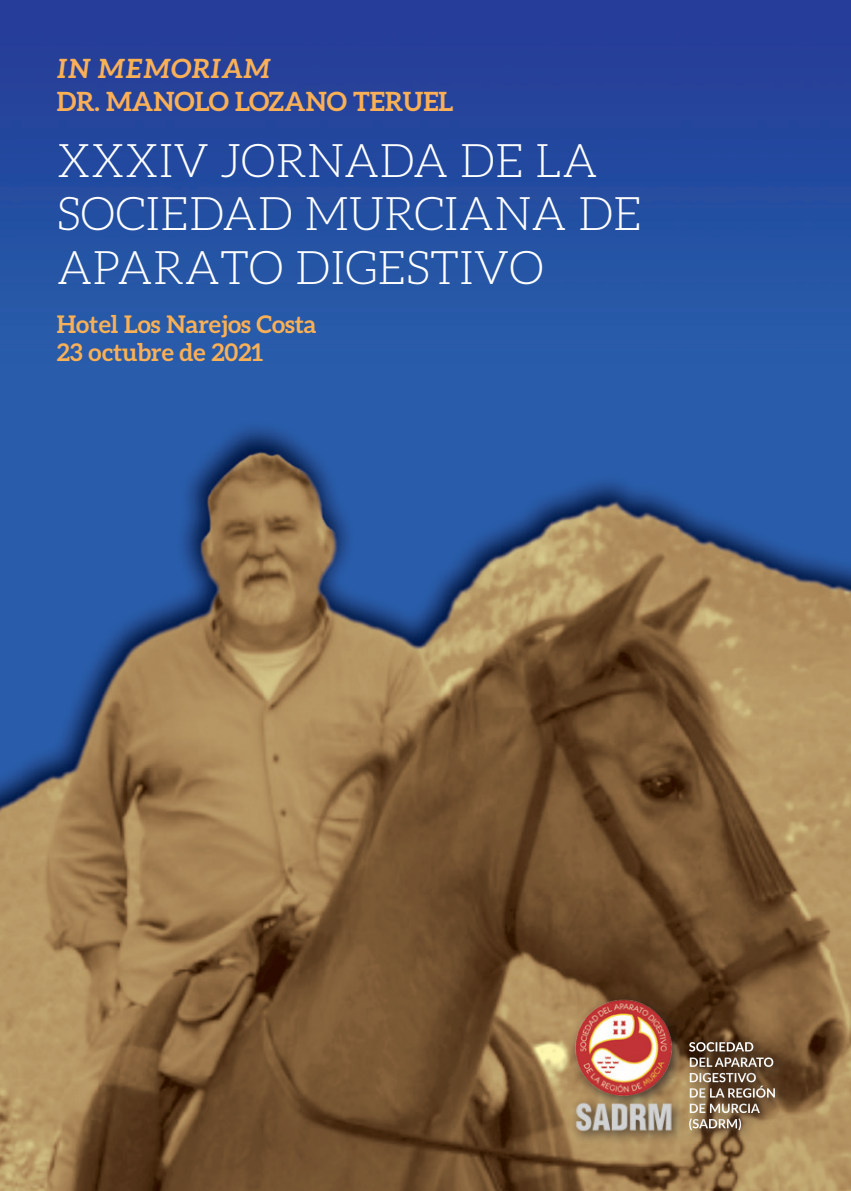
<style>
.page{position:relative;width:851px;height:1191px;background:#fff}
.page>*{position:absolute;margin:0;border:0;box-sizing:border-box;transform-origin:0 0}
.t1{font:300 46.4px/53.4px "Aleo";color:#fff}
.t2{font:700 26.6px "Aleo";color:#fab056}
.t3{font:italic 700 26.6px "Aleo";color:#fab056}
.t4{font:700 24.4px "Aleo";color:#fab056}
</style>
<div class="page">
<img style="left:0;top:0;width:850px;height:1191px">
<img style="left:562px;top:986px;width:121px;height:164px">
<div style="left:682px;top:1112px;width:73px;height:31px;background:#231f20;opacity:.75"></div>
<div style="left:683px;top:1097px;width:90px;height:30px;background:#231f20;opacity:.75"></div>
<svg style="left:689px;top:1112px;width:70px;height:18px"></svg>
<div style="left:683px;top:1080px;width:106px;height:32px;background:#231f20;opacity:.75"></div>
<div style="left:683px;top:1065px;width:86px;height:31px;background:#b59865"></div>
<div style="left:683px;top:1050px;width:104px;height:31px;background:#231f20;opacity:.75"></div>
<svg style="left:689px;top:1057px;width:85px;height:40px;background:#836e59"></svg>
<div style="left:682px;top:1035px;width:85px;height:31px;background:#231f20;opacity:.75"></div>
<svg style="left:689px;top:1042px;width:64px;height:9px"></svg>
<p class="t3" style="left:57px;top:53px;width:216px">IN MEMORIAM</p>
<p class="t2" style="left:57px;top:86px;width:398px">DR. MANOLO LOZANO TERUEL</p>
<p class="t1" style="left:57px;top:134px;width:587px">XXXIV JORNADA DE LA<br>SOCIEDAD MURCIANA DE<br>APARATO DIGESTIVO</p>
<p class="t4" style="left:57px;top:310px;width:261px">Hotel Los Narejos Costa</p>
<p class="t4" style="left:57px;top:338px;width:208px">23 octubre de 2021</p>
</div>
